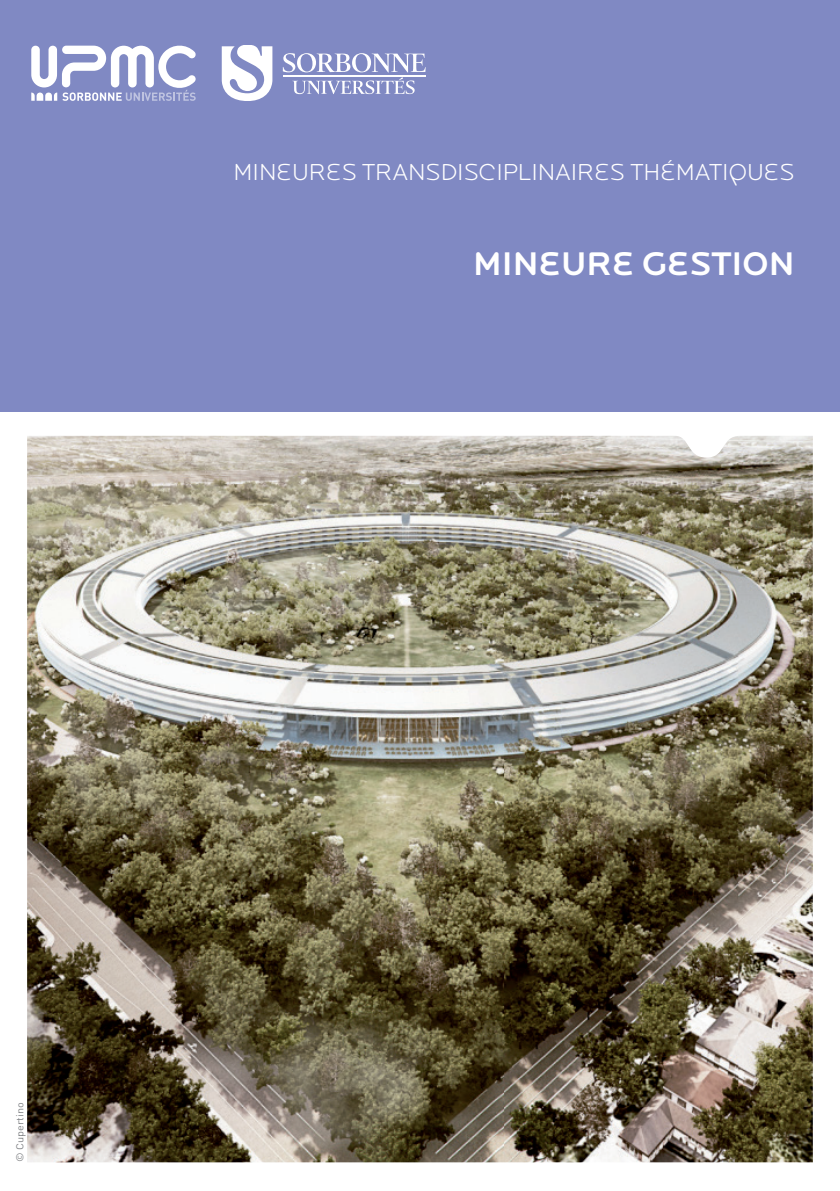
<style>
.page{position:relative;width:840px;height:1191px;background:#fff}
.page>*{position:absolute;margin:0;border:0;box-sizing:border-box;transform-origin:0 0}
.t1{font:500 34px "Locator Display";color:#fff}
.t2{font:300 24px "Locator Display";color:#fff}
.t3{font:10px "DIN";color:#808285;scale:1.09 1}
</style>
<div class="page">
<div style="left:0;top:0;width:839px;height:411px;background:#8089c3"></div>
<img style="left:27px;top:436px;width:785px;height:726px">
<svg style="left:31px;top:45px;width:165px;height:56px"></svg>
<svg style="left:222px;top:46px;width:50px;height:55px"></svg>
<svg style="left:283px;top:53px;width:142px;height:41px"></svg>
<p class="t2" style="left:233px;top:160px;width:562px">MINEURES TRANSDISCIPLINAIRES THÉMATIQUES</p>
<p class="t1" style="left:473px;top:244px;width:323px">MINEURE GESTION</p>
<p class="t3" style="left:14px;top:1162px;width:57px;rotate:-90deg">© Cupertino</p>
</div>
